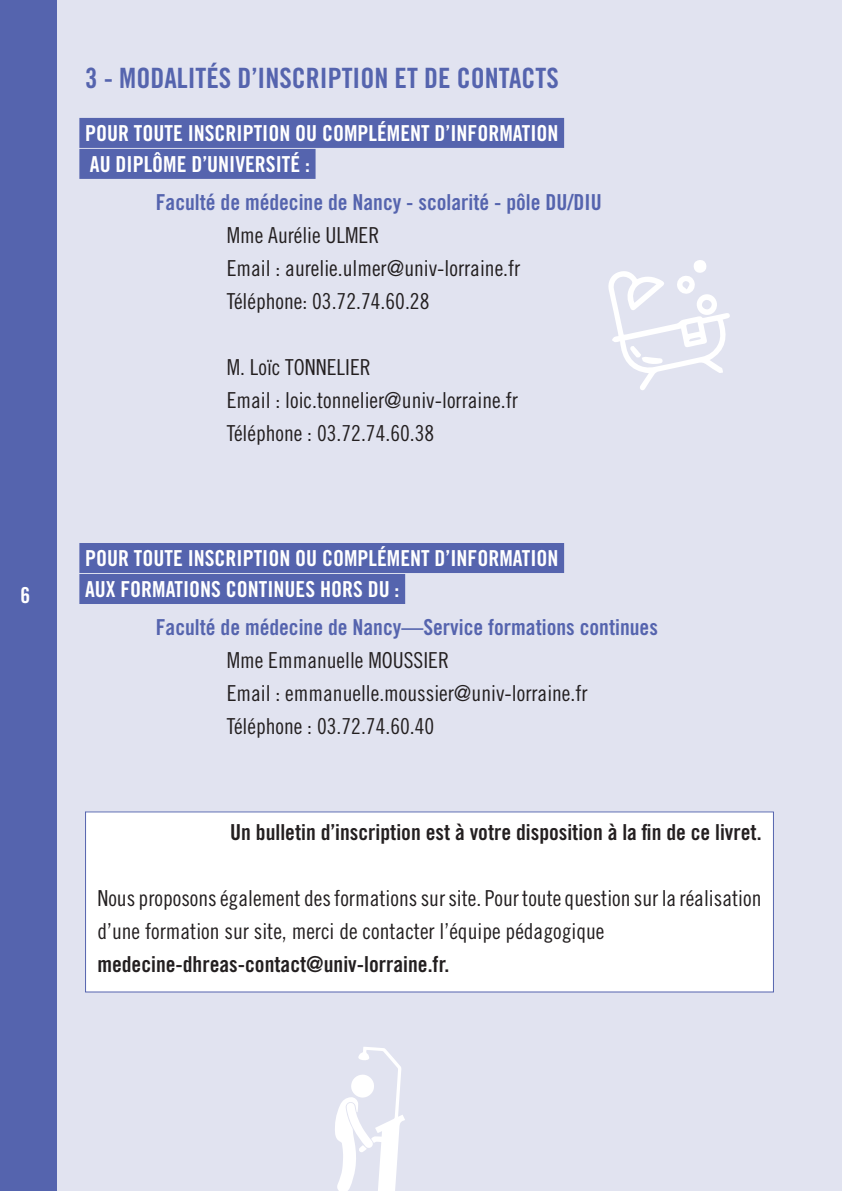
<style>
.page{position:relative;width:842px;height:1191px;background:#fff}
.page>*{position:absolute;margin:0;border:0;box-sizing:border-box;transform-origin:0 0}
.titre-2{font:28px "Trade Gothic LT Std Bd Cn 20";color:#5564ae}
.t1{font:22px/33px "Trade Gothic LT Std Cn 18";color:#231f20}
.rubrique{font:22px "Trade Gothic LT Std Bd Cn 20";color:#fff}
.t2{font:22px "Trade Gothic LT Std Bd Cn 20";color:#231f20}
.t3{font:22px "Trade Gothic LT Std Bd Cn 20";color:#5564ae}
</style>
<div class="page">
<div style="left:34px;top:0;width:808px;height:1191px;background:#e1e3f0"></div>
<div style="left:0;top:0;width:57px;height:1191px;background:#5564ae"></div>
<div style="left:79px;top:118px;width:485px;height:30px;background:#5564ae"></div>
<div style="left:79px;top:149px;width:237px;height:30px;background:#5564ae"></div>
<div style="left:79px;top:543px;width:485px;height:30px;background:#5564ae"></div>
<div style="left:79px;top:574px;width:326px;height:30px;background:#5564ae"></div>
<div style="left:86px;top:812px;width:687px;height:180px;background:#fff"></div>
<svg style="left:608px;top:260px;width:122px;height:130px"></svg>
<svg style="left:335px;top:1047px;width:70px;height:144px"></svg>
<p class="rubrique" style="left:21px;top:582px;width:11px">6</p>
<p class="titre-2" style="left:85px;top:61px;width:475px">3 - MODALITÉS D’INSCRIPTION ET DE CONTACTS</p>
<p class="rubrique" style="left:85px;top:119px;width:475px">POUR TOUTE INSCRIPTION OU COMPLÉMENT D’INFORMATION</p>
<p class="rubrique" style="left:90px;top:150px;width:221px">AU DIPLÔME D’UNIVERSITÉ :</p>
<p class="t3" style="left:156px;top:189px;width:447px">Faculté de médecine de Nancy - scolarité - pôle DU/DIU</p>
<p class="t1" style="left:227px;top:219px;width:154px">Mme Aurélie ULMER</p>
<p class="t1" style="left:227px;top:252px;width:295px">Email : aurelie.ulmer@univ-lorraine.fr</p>
<p class="t1" style="left:227px;top:285px;width:204px">Téléphone: 03.72.74.60.28</p>
<p class="t1" style="left:227px;top:351px;width:146px">M. Loïc TONNELIER</p>
<p class="t1" style="left:227px;top:384px;width:293px">Email : loic.tonnelier@univ-lorraine.fr</p>
<p class="t1" style="left:227px;top:417px;width:209px">Téléphone : 03.72.74.60.38</p>
<p class="rubrique" style="left:85px;top:544px;width:475px">POUR TOUTE INSCRIPTION OU COMPLÉMENT D’INFORMATION</p>
<p class="rubrique" style="left:85px;top:575px;width:316px">AUX FORMATIONS CONTINUES HORS DU :</p>
<p class="t3" style="left:156px;top:614px;width:503px">Faculté de médecine de Nancy—Service formations continues</p>
<p class="t1" style="left:227px;top:644px;width:224px">Mme Emmanuelle MOUSSIER</p>
<p class="t1" style="left:227px;top:677px;width:362px">Email : emmanuelle.moussier@univ-lorraine.fr</p>
<p class="t1" style="left:227px;top:710px;width:209px">Téléphone : 03.72.74.60.40</p>
<p class="t2" style="left:230px;top:818px;width:530px">Un bulletin d’inscription est à votre disposition à la fin de ce livret.</p>
<p class="t1" style="left:97px;top:881px;width:666px">Nous proposons également des formations sur site. Pour toute question sur la réalisation d’une formation sur site, merci de contacter l’équipe pédagogique</p>
<p class="t2" style="left:97px;top:950px;width:351px">medecine-dhreas-contact@univ-lorraine.fr.</p>
</div>
